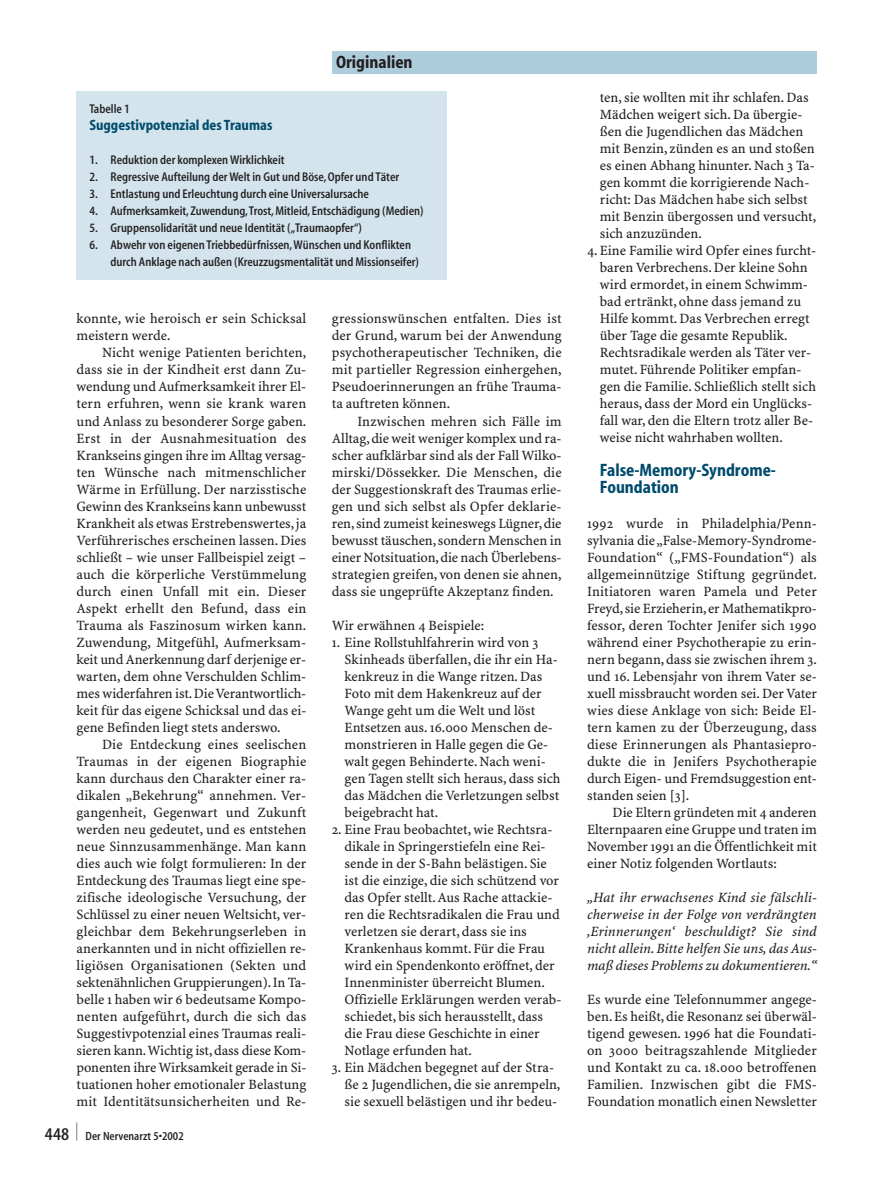
<style>
.page{position:relative;width:893px;height:1178px;background:#fff}
.page>*{position:absolute;margin:0;border:0;box-sizing:border-box;transform-origin:0 0}
.t1{font:700 condensed 18px/17px "S Myriad";color:#004b6c}
.t2{font:700 condensed 18px "S Myriad";color:#231f20}
.t3{font:600 condensed 18px "S Myriad";color:#231f20;scale:.38 1}
.t4{font:700 condensed 15px "S Myriad";color:#004b6c}
.t5{font:14.25px/17px "S Minion Plus";color:#231f20;text-align:justify}
.t6{font:italic 14.25px/17px "S Minion Plus";letter-spacing:-.01em;color:#231f20;text-align:justify}
.t7{font:600 condensed 12.75px/17px "S Myriad";color:#231f20}
.t8{font:600 condensed 12px "S Myriad";color:#231f20}
.s1{font-size:18px}
</style>
<div class="page">
<div style="left:332px;top:51px;width:484px;height:23px;background:#aecddc"></div>
<div style="left:77px;top:91px;width:369px;height:189px;background:#d3e4ed"></div>
<p class="t2" style="left:336px;top:55px;width:78px">Originalien</p>
<p class="t7" style="left:89px;top:101px;width:42px">Tabelle 1</p>
<p class="t4" style="left:89px;top:119px;width:185px">Suggestivpotenzial des Traumas</p>
<p class="t7" style="left:89px;top:152px;width:197px">1. Reduktion der komplexen Wirklichkeit</p>
<p class="t7" style="left:89px;top:169px;width:311px">2. Regressive Aufteilung der Welt in Gut und Böse, Opfer und Täter</p>
<p class="t7" style="left:89px;top:186px;width:281px">3. Entlastung und Erleuchtung durch eine Universalursache</p>
<p class="t7" style="left:89px;top:203px;width:336px">4. Aufmerksamkeit, Zuwendung,Trost, Mitleid, Entschädigung (Medien)</p>
<p class="t7" style="left:89px;top:220px;width:274px">5. Gruppensolidarität und neue Identität („Traumaopfer“)</p>
<p class="t7" style="left:110px;top:237px;width:310px;text-indent:-21px">6. Abwehr von eigenen Triebbedürfnissen,Wünschen und Konflikten durch Anklage nach außen (Kreuzzugsmentalität und Missionseifer)</p>
<p class="t5" style="left:77px;top:311px;width:231px">konnte, wie heroisch er sein Schicksal meistern werde.</p>
<p class="t5" style="left:77px;top:345px;width:231px;text-indent:26px">Nicht wenige Patienten berichten, dass sie in der Kindheit erst dann Zu&shy;wendung und Aufmerksamkeit ihrer El&shy;tern erfuhren, wenn sie krank waren und Anlass zu besonderer Sorge gaben.<br>Erst in der Ausnahmesituation des Krankseins gingen ihre im Alltag versag&shy;ten Wünsche nach mitmenschlicher Wärme in Erfüllung. Der narzisstische Gewinn des Krankseins kann unbewusst Krankheit als etwas Erstrebenswertes, ja Verführerisches erscheinen lassen. Dies schließt – wie unser Fallbeispiel zeigt – auch die körperliche Verstümmelung durch einen Unfall mit ein. Dieser Aspekt erhellt den Befund, dass ein Trauma als Faszinosum wirken kann.<br>Zuwendung, Mitgefühl, Aufmerksam&shy;keit und Anerkennung darf derjenige er&shy;warten, dem ohne Verschulden Schlim&shy;mes widerfahren ist.Die Verantwortlich&shy;keit für das eigene Schicksal und das ei&shy;gene Befinden liegt stets anderswo.</p>
<p class="t5" style="left:77px;top:736px;width:231px;text-indent:26px">Die Entdeckung eines seelischen Traumas in der eigenen Biographie kann durchaus den Charakter einer ra&shy;dikalen „Bekehrung“ annehmen. Ver&shy;gangenheit, Gegenwart und Zukunft werden neu gedeutet, und es entstehen neue Sinnzusammenhänge. Man kann dies auch wie folgt formulieren: In der Entdeckung des Traumas liegt eine spe&shy;zifische ideologische Versuchung, der Schlüssel zu einer neuen Weltsicht, ver&shy;gleichbar dem Bekehrungserleben in anerkannten und in nicht offiziellen re&shy;ligiösen Organisationen (Sekten und sektenähnlichen Gruppierungen). In Ta&shy;belle 1 haben wir 6 bedeutsame Kompo&shy;nenten aufgeführt, durch die sich das Suggestivpotenzial eines Traumas reali&shy;sieren kann.Wichtig ist,dass diese Kom&shy;ponenten ihre Wirksamkeit gerade in Si&shy;tuationen hoher emotionaler Belastung mit Identitätsunsicherheiten und Re-</p>
<p class="t3" style="left:76px;top:1123px;width:5px">|</p>
<p class="t8" style="left:45px;top:1131px;width:140px"><span class="s1">448</span> Der Nervenarzt 5•2002</p>
<p class="t5" style="left:332px;top:311px;width:231px">gressionswünschen entfalten. Dies ist der Grund, warum bei der Anwendung psychotherapeutischer Techniken, die mit partieller Regression einhergehen, Pseudoerinnerungen an frühe Trauma&shy;ta auftreten können.</p>
<p class="t5" style="left:332px;top:413px;width:231px;text-indent:26px">Inzwischen mehren sich Fälle im Alltag, die weit weniger komplex und ra&shy;scher aufklärbar sind als der Fall Wilko&shy;mirski/Dössekker. Die Menschen, die der Suggestionskraft des Traumas erlie&shy;gen und sich selbst als Opfer deklarie&shy;ren, sind zumeist keineswegs Lügner, die bewusst täuschen, sondern Menschen in einer Notsituation,die nach Überlebens&shy;strategien greifen, von denen sie ahnen, dass sie ungeprüfte Akzeptanz finden.</p>
<p class="t5" style="left:332px;top:617px;width:154px">Wir erwähnen 4 Beispiele:</p>
<p class="t5" style="left:344px;top:634px;width:217px;text-align:left;text-indent:-13px">1. Eine Rollstuhlfahrerin wird von 3<br>Skinheads überfallen, die ihr ein Ha&shy;kenkreuz in die Wange ritzen. Das Foto mit dem Hakenkreuz auf der Wange geht um die Welt und löst Entsetzen aus. 16.000 Menschen de&shy;monstrieren in Halle gegen die Ge&shy;walt gegen Behinderte. Nach weni&shy;gen Tagen stellt sich heraus, dass sich das Mädchen die Verletzungen selbst beigebracht hat.</p>
<p class="t5" style="left:344px;top:821px;width:218px;text-align:left;text-indent:-13px">2. Eine Frau beobachtet, wie Rechtsra&shy;dikale in Springerstiefeln eine Rei&shy;sende in der S-Bahn belästigen. Sie ist die einzige, die sich schützend vor das Opfer stellt. Aus Rache attackie&shy;ren die Rechtsradikalen die Frau und verletzen sie derart, dass sie ins Krankenhaus kommt. Für die Frau wird ein Spendenkonto eröffnet, der Innenminister überreicht Blumen.<br>Offizielle Erklärungen werden verab&shy;schiedet, bis sich herausstellt, dass die Frau diese Geschichte in einer Notlage erfunden hat.</p>
<p class="t5" style="left:344px;top:1060px;width:217px;text-align:left;text-indent:-13px">3. Ein Mädchen begegnet auf der Stra&shy;ße 2 Jugendlichen, die sie anrempeln, sie sexuell belästigen und ihr bedeu-</p>
<p class="t5" style="left:600px;top:90px;width:218px;text-align:left">ten, sie wollten mit ihr schlafen. Das Mädchen weigert sich. Da übergie&shy;ßen die Jugendlichen das Mädchen mit Benzin, zünden es an und stoßen es einen Abhang hinunter. Nach 3 Ta&shy;gen kommt die korrigierende Nach&shy;richt: Das Mädchen habe sich selbst mit Benzin übergossen und versucht, sich anzuzünden.</p>
<p class="t5" style="left:600px;top:243px;width:218px;text-align:left;text-indent:-13px">4. Eine Familie wird Opfer eines furcht&shy;baren Verbrechens. Der kleine Sohn wird ermordet, in einem Schwimm&shy;bad ertränkt, ohne dass jemand zu Hilfe kommt. Das Verbrechen erregt über Tage die gesamte Republik.<br>Rechtsradikale werden als Täter ver&shy;mutet. Führende Politiker empfan&shy;gen die Familie. Schließlich stellt sich heraus, dass der Mord ein Unglücks&shy;fall war, den die Eltern trotz aller Be&shy;weise nicht wahrhaben wollten.</p>
<p class="t1" style="left:600px;top:463px;width:178px">False-Memory-Syndrome-<br>Foundation</p>
<p class="t5" style="left:587px;top:515px;width:231px">1992 wurde in Philadelphia/Penn&shy;sylvania die „False-Memory-Syndrome-Foundation“ („FMS-Foundation“) als allgemeinnützige Stiftung gegründet.<br>Initiatoren waren Pamela und Peter Freyd,sie Erzieherin,er Mathematikpro&shy;fessor, deren Tochter Jenifer sich 1990 während einer Psychotherapie zu erin&shy;nern begann, dass sie zwischen ihrem 3. und 16. Lebensjahr von ihrem Vater se&shy;xuell missbraucht worden sei. Der Vater wies diese Anklage von sich: Beide El&shy;tern kamen zu der Überzeugung, dass diese Erinnerungen als Phantasiepro&shy;dukte die in Jenifers Psychotherapie durch Eigen- und Fremdsuggestion ent&shy;standen seien [3].</p>
<p class="t5" style="left:587px;top:804px;width:231px;text-indent:26px">Die Eltern gründeten mit 4 anderen Elternpaaren eine Gruppe und traten im November 1991 an die Öffentlichkeit mit einer Notiz folgenden Wortlauts:</p>
<p class="t6" style="left:587px;top:889px;width:231px">„Hat ihr erwachsenes Kind sie fälschli&shy;cherweise in der Folge von verdrängten ,Erinnerungen‘ beschuldigt? Sie sind nicht allein. Bitte helfen Sie uns, das Aus&shy;maß dieses Problems zu dokumentieren.“</p>
<p class="t5" style="left:587px;top:991px;width:231px">Es wurde eine Telefonnummer angege&shy;ben. Es heißt, die Resonanz sei überwäl&shy;tigend gewesen. 1996 hat die Foundati&shy;on 3000 beitragszahlende Mitglieder und Kontakt zu ca. 18.000 betroffenen Familien. Inzwischen gibt die FMS-Foundation monatlich einen Newsletter</p>
</div>
